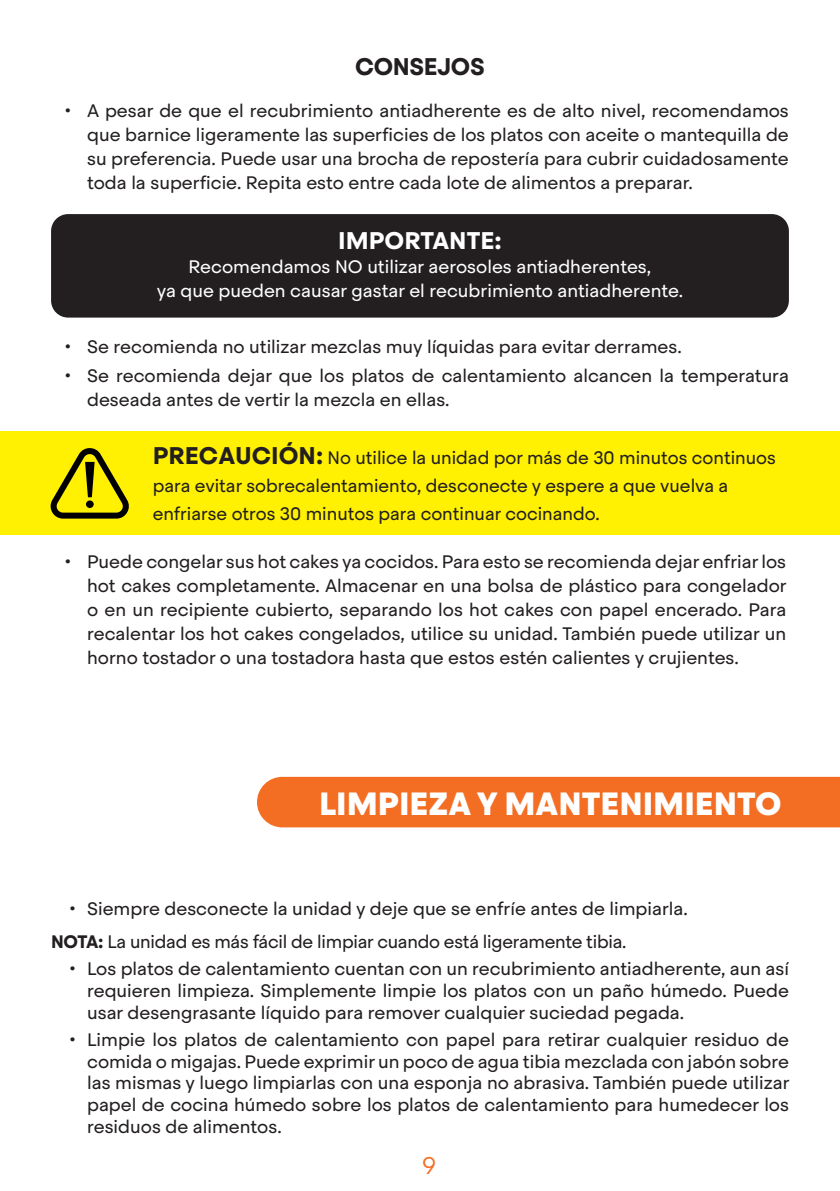
<style>
.page{position:relative;width:840px;height:1191px;background:#fff}
.page>*{position:absolute;margin:0;border:0;box-sizing:border-box;transform-origin:0 0}
.BoldNumbers{font:900 32px "Steradian";color:#fff}
.t1{font:700 24px "Steradian";color:#fff}
.Numbers{font:700 24px "Steradian";letter-spacing:-.015em;color:#231f20}
.t2{font:300 24px "Steradian";color:#f36e23}
.Numbers-2{font:18px/24px "Steradian";color:#231f20;text-align:justify}
.t3{font:18px "Steradian";color:#fff}
.s1{font-weight:700;font-size:24px}
.s2{font-weight:700}
</style>
<div class="page">
<div style="left:51px;top:214px;width:737px;height:103px;background:#231f20;border-radius:17px"></div>
<div style="left:0;top:431px;width:839px;height:104px;background:#fff101"></div>
<div style="left:257px;top:777px;width:582px;height:50px;background:#f36e23"></div>
<svg style="left:50px;top:448px;width:79px;height:71px"></svg>
<div style="left:86px;top:500px;width:8px;height:8px;background:#000002;border-radius:50%"></div>
<p class="Numbers" style="left:355px;top:52px;width:131px">CONSEJOS</p>
<p class="Numbers-2" style="left:87px;top:99px;width:703px;text-indent:-23px">• A pesar de que el recubrimiento antiadherente es de alto nivel, recomendamos que barnice ligeramente las superficies de los platos con aceite o mantequilla de su preferencia. Puede usar una brocha de repostería para cubrir cuidadosamente toda la superficie. Repita esto entre cada lote de alimentos a preparar.</p>
<p class="t1" style="left:338px;top:226px;width:165px">IMPORTANTE:</p>
<p class="t3" style="left:188px;top:256px;width:464px">Recomendamos NO utilizar aerosoles antiadherentes,</p>
<p class="t3" style="left:157px;top:280px;width:527px">ya que pueden causar gastar el recubrimiento antiadherente.</p>
<p class="Numbers-2" style="left:64px;top:334px;width:618px">• Se recomienda no utilizar mezclas muy líquidas para evitar derrames.</p>
<p class="Numbers-2" style="left:87px;top:364px;width:703px;text-indent:-23px">• Se recomienda dejar que los platos de calentamiento alcancen la temperatura deseada antes de vertir la mezcla en ellas.</p>
<p class="Numbers-2" style="left:153px;top:444px;width:624px;line-height:28px;text-align:left"><span class="s1">PRECAUCIÓN:</span> No utilice la unidad por más de 30 minutos continuos para evitar sobrecalentamiento, desconecte y espere a que vuelva a enfriarse otros 30 minutos para continuar cocinando.</p>
<p class="Numbers-2" style="left:87px;top:550px;width:700px;text-indent:-23px">• Puede congelar sus hot cakes ya cocidos. Para esto se recomienda dejar enfriar los hot cakes completamente. Almacenar en una bolsa de plástico para congelador o en un recipiente cubierto, separando los hot cakes con papel encerado. Para recalentar los hot cakes congelados, utilice su unidad. También puede utilizar un horno tostador o una tostadora hasta que estos estén calientes y crujientes.</p>
<p class="BoldNumbers" style="left:319px;top:783px;width:464px">LIMPIEZA Y MANTENIMIENTO</p>
<p class="Numbers-2" style="left:69px;top:896px;width:620px">• Siempre desconecte la unidad y deje que se enfríe antes de limpiarla.</p>
<p class="Numbers-2" style="left:51px;top:929px;width:576px"><span class="s2">NOTA:</span> La unidad es más fácil de limpiar cuando está ligeramente tibia.</p>
<p class="Numbers-2" style="left:87px;top:958px;width:703px;line-height:21.6px;text-indent:-18px">• Los platos de calentamiento cuentan con un recubrimiento antiadherente, aun así requieren limpieza. Simplemente limpie los platos con un paño húmedo. Puede usar desengrasante líquido para remover cualquier suciedad pegada.</p>
<p class="Numbers-2" style="left:87px;top:1029px;width:703px;line-height:21.6px;text-indent:-18px">• Limpie los platos de calentamiento con papel para retirar cualquier residuo de comida o migajas. Puede exprimir un poco de agua tibia mezclada con jabón sobre las mismas y luego limpiarlas con una esponja no abrasiva. También puede utilizar papel de cocina húmedo sobre los platos de calentamiento para humedecer los residuos de alimentos.</p>
<h2 class="t2" style="left:422px;top:1151px;width:15px">9</h2>
</div>
